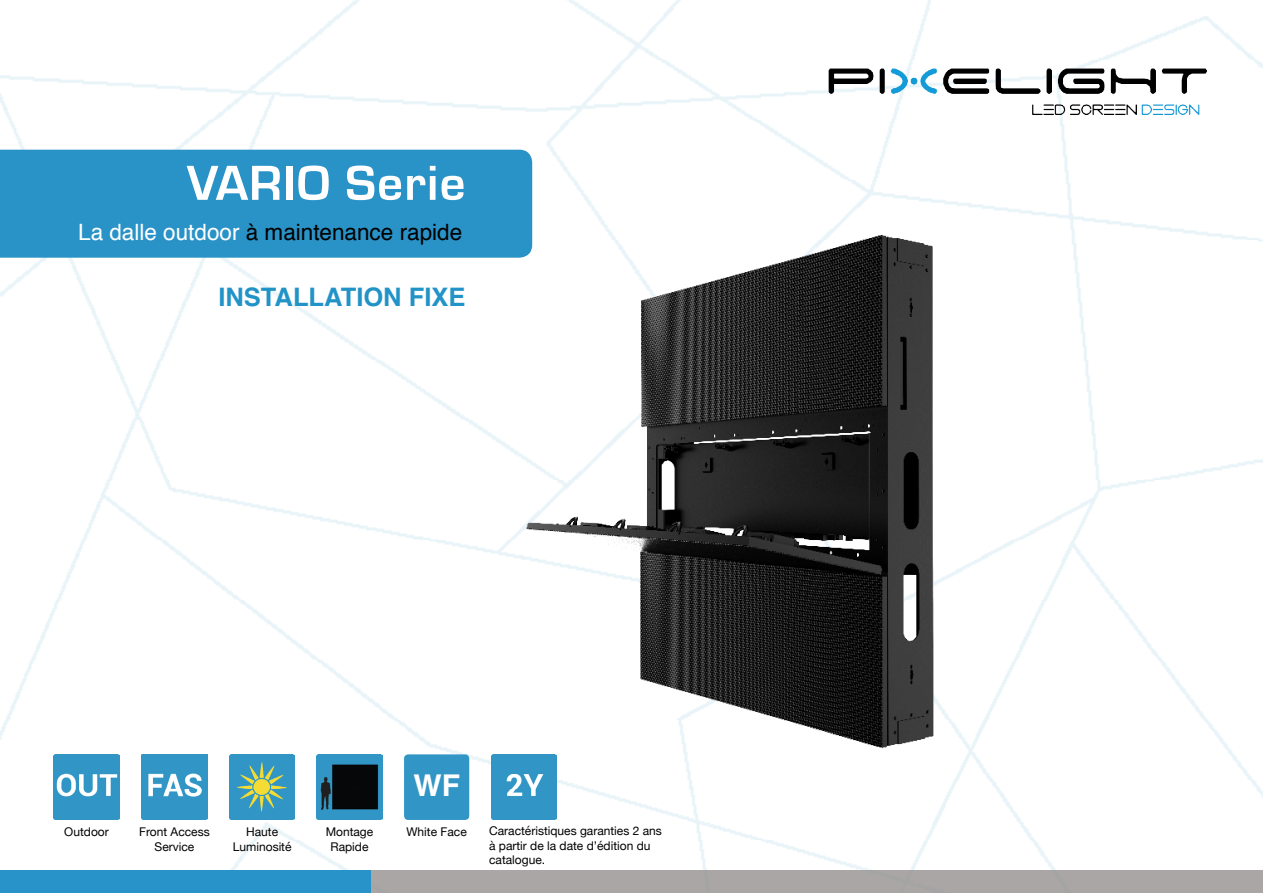
<style>
.page{position:relative;width:1263px;height:893px;background:#fff}
.page>*{position:absolute;margin:0;border:0;box-sizing:border-box;transform-origin:0 0}
.t1{font:700 51px "Eurostile";letter-spacing:.025em;color:#fff}
.t2{font:700 30px "Helvetica";color:#fff}
.t3{font:700 25.5px "Helvetica";color:#2293c7}
.t4{font:22.5px "Helvetica";color:#000}
.t5{font:12px/14.4px "Helvetica Neue";color:#000;text-align:center}
.s1{color:#fff}
</style>
<div class="page">
<img style="left:0;top:0;width:1263px;height:871px">
<div style="left:0;top:150px;width:532px;height:108px;background:#2993c8"></div>
<div style="left:370px;top:871px;width:893px;height:22px;background:#a9a6a5"></div>
<div style="left:0;top:871px;width:370px;height:22px;background:#2793c8"></div>
<img style="left:826px;top:59px;width:383px;height:61px">
<img style="left:482px;top:211px;width:560px;height:554px">
<img style="left:141px;top:754px;width:67px;height:65px">
<img style="left:54px;top:754px;width:65px;height:66px">
<img style="left:317px;top:754px;width:65px;height:66px">
<img style="left:230px;top:754px;width:65px;height:66px">
<img style="left:491px;top:754px;width:65px;height:65px">
<div style="left:404px;top:754px;width:65px;height:66px;background:#3196c6;border-radius:4px"></div>
<h1 class="t1" style="left:187px;top:155px;width:280px">VARIO Serie</h1>
<h3 class="t4" style="left:78px;top:215px;width:385px"><span class="s1">La dalle outdoor</span> à maintenance rapide</h3>
<h3 class="t3" style="left:218px;top:277px;width:249px">INSTALLATION FIXE</h3>
<p class="t5" style="left:64px;top:825px;width:46px">Outdoor</p>
<p class="t5" style="left:139px;top:825px;width:72px">Front Access<br>Service</p>
<p class="t5" style="left:233px;top:825px;width:60px">Haute<br>Luminosité</p>
<p class="t5" style="left:326px;top:825px;width:49px">Montage<br>Rapide</p>
<h2 class="t2" style="left:414px;top:762px;width:48px">WF</h2>
<p class="t5" style="left:406px;top:825px;width:62px">White Face</p>
<p class="t5" style="left:489px;top:825px;width:174px;text-align:left">Caractéristiques garanties 2 ans à partir de la date d’édition du catalogue.</p>
</div>
